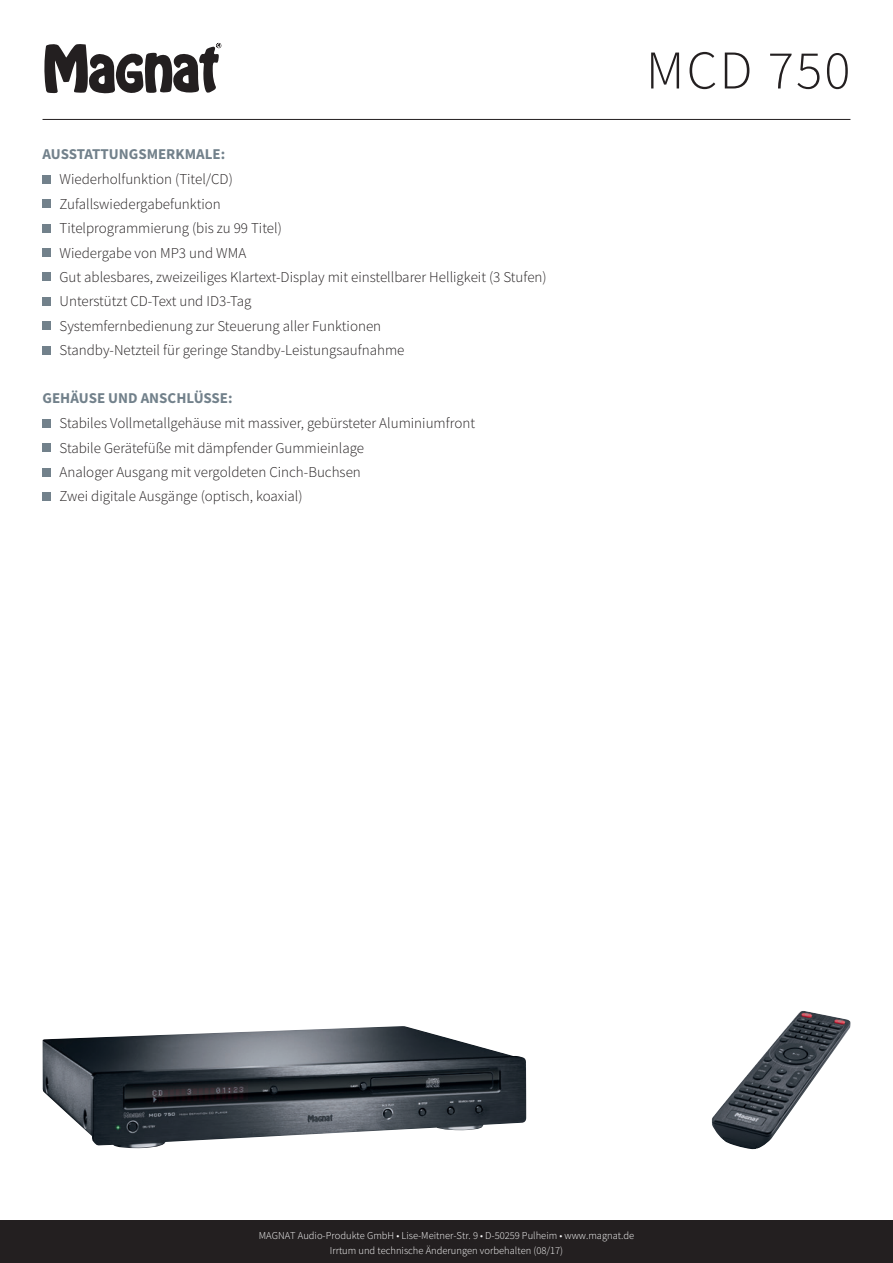
<style>
.page{position:relative;width:893px;height:1263px;background:#fff}
.page>*{position:absolute;margin:0;border:0;box-sizing:border-box;transform-origin:0 0}
.t1{font:300 54.6px "Source Sans Pro";letter-spacing:.04em;color:#231f20}
.t2{font:300 15px/24.5px "Source Sans Pro";color:#231f20}
.t3{font:700 15px "Source Sans Pro";color:#72818b}
.t4{font:300 10.5px "Source Sans Pro";color:#fff}
</style>
<div class="page">
<svg style="left:44px;top:43px;width:177px;height:51px"></svg>
<div style="left:0;top:1220px;width:893px;height:43px;background:#231f20"></div>
<hr style="left:43px;top:119px;width:807px;height:1px;background:#231f20">
<img style="left:712px;top:1011px;width:138px;height:138px">
<img style="left:42px;top:1026px;width:484px;height:122px">
<div style="left:43px;top:175px;width:8px;height:9px;background:#72818b"></div>
<div style="left:43px;top:200px;width:8px;height:8px;background:#72818b"></div>
<div style="left:43px;top:224px;width:8px;height:8px;background:#72818b"></div>
<div style="left:43px;top:248px;width:8px;height:9px;background:#72818b"></div>
<div style="left:43px;top:273px;width:8px;height:8px;background:#72818b"></div>
<div style="left:43px;top:297px;width:8px;height:9px;background:#72818b"></div>
<div style="left:43px;top:321px;width:8px;height:9px;background:#72818b"></div>
<div style="left:43px;top:346px;width:8px;height:8px;background:#72818b"></div>
<div style="left:43px;top:419px;width:8px;height:8px;background:#72818b"></div>
<div style="left:43px;top:443px;width:8px;height:9px;background:#72818b"></div>
<div style="left:43px;top:468px;width:8px;height:8px;background:#72818b"></div>
<div style="left:43px;top:492px;width:8px;height:9px;background:#72818b"></div>
<p class="t3" style="left:43px;top:144px;width:184px">AUSSTATTUNGSMERKMALE:</p>
<p class="t2" style="left:60px;top:167px;width:489px">Wiederholfunktion (Titel/CD)<br>Zufallswiedergabefunktion<br>Titelprogrammierung (bis zu 99 Titel)<br>Wiedergabe von MP3 und WMA<br>Gut ablesbares, zweizeiliges Klartext-Display mit einstellbarer Helligkeit (3 Stufen)<br>Unterstützt CD-Text und ID3-Tag<br>Systemfernbedienung zur Steuerung aller Funktionen<br>Standby-Netzteil für geringe Standby-Leistungsaufnahme</p>
<p class="t3" style="left:43px;top:388px;width:192px">GEHÄUSE UND ANSCHLÜSSE:</p>
<p class="t2" style="left:60px;top:411px;width:417px">Stabiles Vollmetallgehäuse mit massiver, gebürsteter Aluminiumfront Stabile Gerätefüße mit dämpfender Gummieinlage<br>Analoger Ausgang mit vergoldeten Cinch-Buchsen<br>Zwei digitale Ausgänge (optisch, koaxial)</p>
<h1 class="t1" style="left:646px;top:37px;width:206px">MCD 750</h1>
<p class="t4" style="left:259px;top:1229px;width:377px">MAGNAT Audio-Produkte GmbH • Lise-Meitner-Str. 9 • D-50259 Pulheim • www.magnat.de</p>
<p class="t4" style="left:330px;top:1244px;width:235px">Irrtum und technische Änderungen vorbehalten (08/17)</p>
</div>
